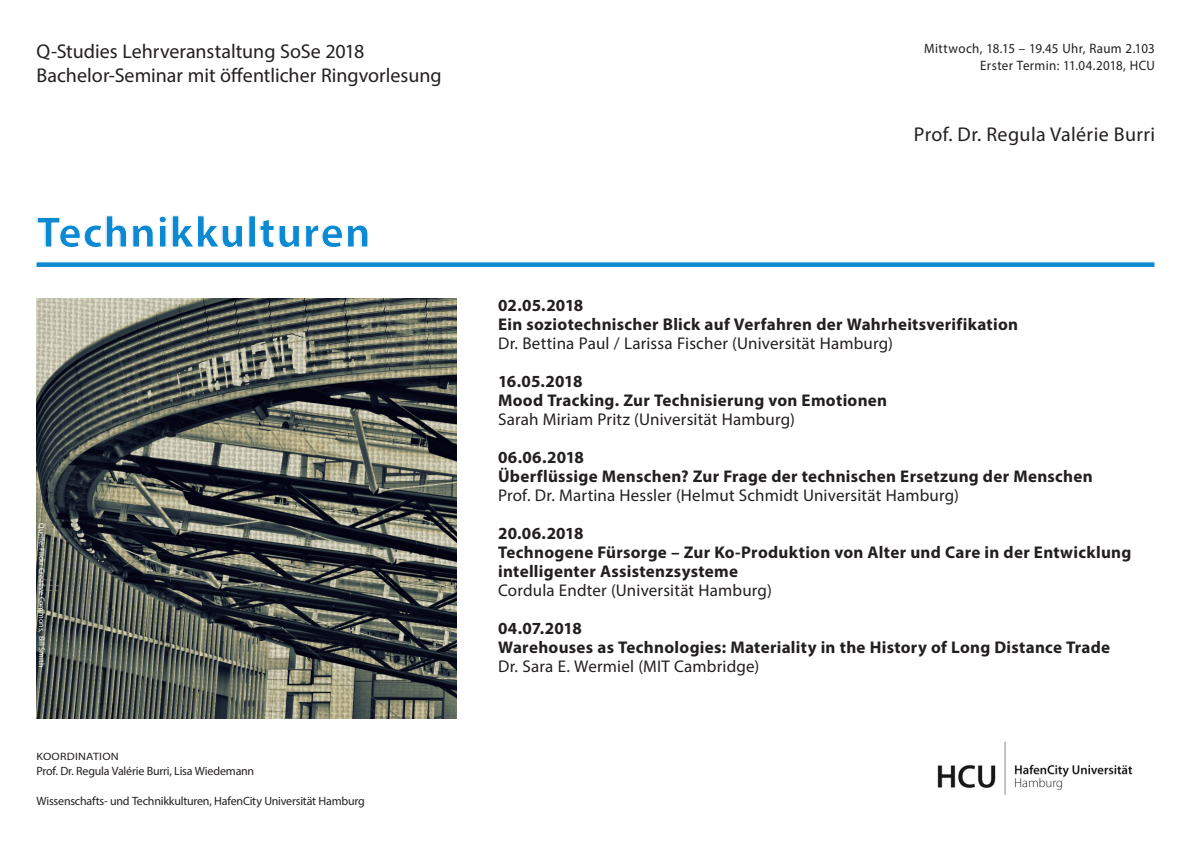
<style>
.page{position:relative;width:1191px;height:842px;background:#fff}
.page>*{position:absolute;margin:0;border:0;box-sizing:border-box;transform-origin:0 0}
.t1{font:700 44px "Myriad Pro";letter-spacing:.02em;color:#0b8ad3}
.t2{font:20px "Myriad Pro";color:#231f20}
.t3{font:20px "Myriad Pro";letter-spacing:.02em;color:#231f20}
.t4{font:700 17px/19px "Myriad Pro";letter-spacing:.015em;color:#231f20}
.t5{font:17px "Myriad Pro";letter-spacing:.01em;color:#231f20}
.t6{font:13.6px "Myriad Pro";letter-spacing:.03em;color:#231f20;scale:.95 1}
.t7{font:12px "Myriad Pro";letter-spacing:-.02em;color:#231f20}
.t8{font:10.7px "Myriad Pro";letter-spacing:.025em;color:#231f20;scale:1.12 1}
.t9{font:8px "Myriad Pro";color:#fff}
.s1{font-weight:400}
</style>
<div class="page">
<img style="left:36px;top:298px;width:420px;height:420px">
<img style="left:937px;top:741px;width:196px;height:54px">
<div style="left:36px;top:261px;width:1119px;height:7px;background:#0b8ad2;border:1px solid #fff"></div>
<p class="t2" style="left:36px;top:39px;width:329px">Q-Studies Lehrveranstaltung SoSe 2018</p>
<p class="t2" style="left:36px;top:63px;width:406px">Bachelor-Seminar mit öffentlicher Ringvorlesung</p>
<p class="t1" style="left:37px;top:203px;width:335px">Technikkulturen</p>
<p class="t9" style="left:47px;top:523px;width:145px;rotate:90deg">Quelle: Flickr Creative Commons, Bill Smith</p>
<p class="t8" style="left:37px;top:750px;width:75px">KOORDINATION</p>
<p class="t7" style="left:37px;top:764px;width:219px">Prof. Dr. Regula Valérie Burri, Lisa Wiedemann</p>
<p class="t7" style="left:37px;top:794px;width:330px">Wissenschafts- und Technikkulturen, HafenCity Universität Hamburg</p>
<p class="t6" style="left:924px;top:40px;width:244px">Mittwoch, 18.15 – 19.45 Uhr, Raum 2.103</p>
<p class="t6" style="left:980px;top:57px;width:185px">Erster Termin: 11.04.2018, HCU</p>
<p class="t3" style="left:914px;top:122px;width:243px">Prof. Dr. Regula Valérie Burri</p>
<p class="t4" style="left:498px;top:295px;width:87px">02.05.2018</p>
<p class="t4" style="left:498px;top:314px;width:521px">Ein soziotechnischer Blick auf Verfahren der Wahrheitsverifikation</p>
<p class="t5" style="left:498px;top:333px;width:396px">Dr. Bettina Paul / Larissa Fischer (Universität Hamburg)</p>
<p class="t4" style="left:498px;top:371px;width:86px">16.05.2018</p>
<p class="t4" style="left:498px;top:390px;width:391px">Mood Tracking. Zur Technisierung von Emotionen</p>
<p class="t5" style="left:498px;top:409px;width:298px">Sarah Miriam Pritz (Universität Hamburg)</p>
<p class="t4" style="left:498px;top:447px;width:87px">06.06.2018</p>
<p class="t4" style="left:498px;top:466px;width:596px">Überflüssige Menschen? Zur Frage der technischen Ersetzung der Menschen</p>
<p class="t5" style="left:498px;top:485px;width:462px">Prof. Dr. Martina Hessler (Helmut Schmidt Universität Hamburg)</p>
<p class="t4" style="left:498px;top:523px;width:87px">20.06.2018</p>
<p class="t4" style="left:498px;top:542px;width:635px">Technogene Fürsorge – Zur Ko-Produktion von Alter und Care in der Entwicklung intelligenter Assistenzsysteme<br><span class="s1">Cordula Endter (Universität Hamburg)</span></p>
<p class="t4" style="left:498px;top:618px;width:85px">04.07.2018</p>
<p class="t4" style="left:498px;top:637px;width:613px">Warehouses as Technologies: Materiality in the History of Long Distance Trade</p>
<p class="t5" style="left:498px;top:656px;width:263px">Dr. Sara E. Wermiel (MIT Cambridge)</p>
</div>
